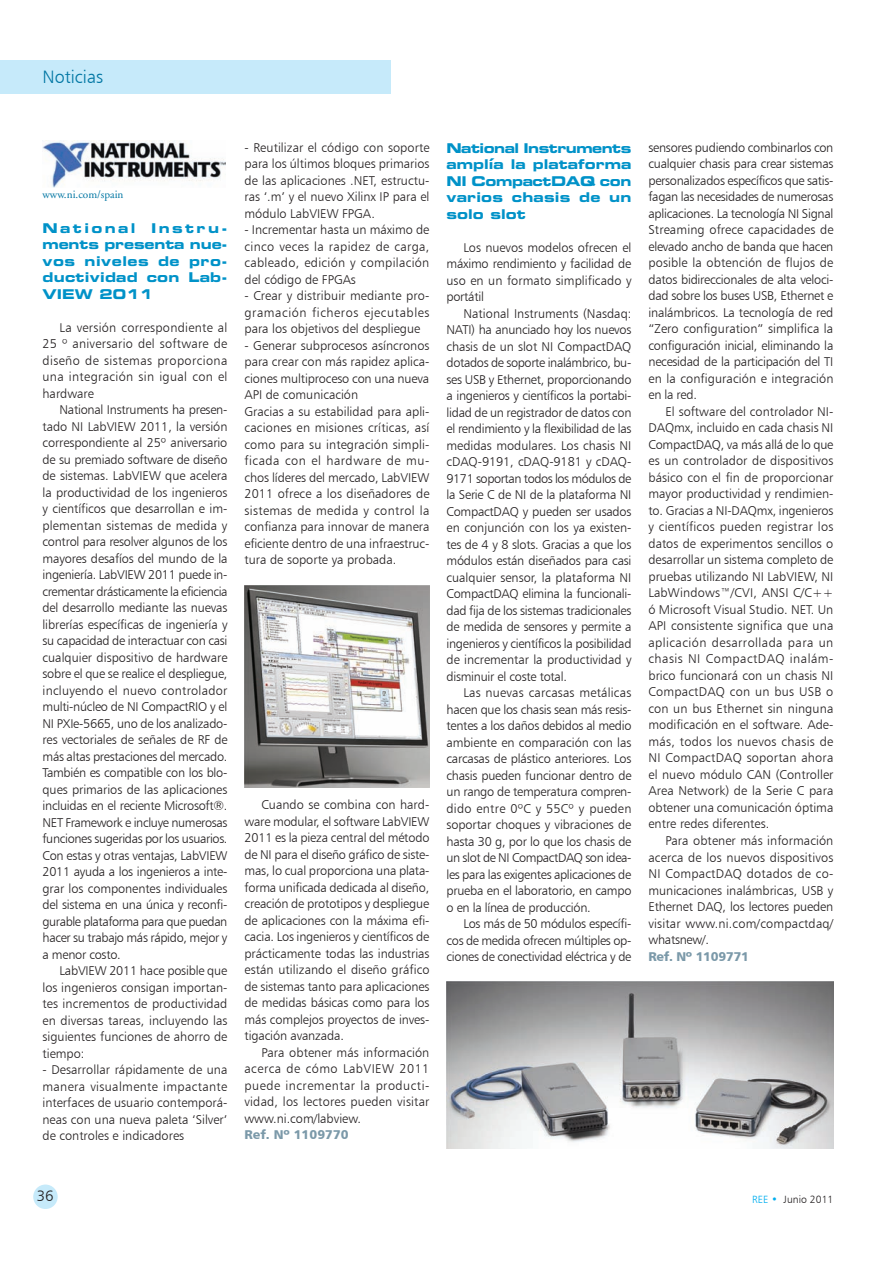
<style>
.page{position:relative;width:893px;height:1263px;background:#fff}
.page>*{position:absolute;margin:0;border:0;box-sizing:border-box;transform-origin:0 0}
.t1{font:18px "Humanist 777 BT Light B";color:#0076a3}
.t2{font:15px "Humanist 777 BT Light B";color:#231f20}
.t3{font:13.5px/16.5px "Eurostile Bold Extended Two";color:#0092c8;text-align:justify}
.t4{font:12.75px/16.5px "Humanist 777 BT Light B";color:#231f20;text-align:justify}
.t5{font:12.75px "Humanist 777 BT Black B";letter-spacing:-.01em;color:#7b99a9}
.t6{font:11.25px "Adobe Garamond";color:#0076a3}
.t7{font:10.5px "Humanist 777 BT Light B";color:#231f20}
.s1{color:#00aeef}
</style>
<div class="page">
<div style="left:33px;top:1184px;width:25px;height:25px;background:#c6eafa;border-radius:50%"></div>
<div style="left:0;top:61px;width:391px;height:33px;background:#c6eafa"></div>
<img style="left:43px;top:141px;width:183px;height:47px">
<img style="left:244px;top:585px;width:186px;height:203px">
<img style="left:446px;top:981px;width:387px;height:167px">
<h1 class="t1" style="left:43px;top:65px;width:62px">Noticias</h1>
<p class="t6" style="left:43px;top:188px;width:83px">www.ni.com/spain</p>
<p class="t3" style="left:43px;top:219px;width:186px">National Instru&shy;ments presenta nue&shy;vos niveles de pro&shy;ductividad con Lab-VIEW 2011</p>
<p class="t4" style="left:43px;top:319px;width:186px;text-indent:17px">La versión correspondiente al 25 º aniversario del software de diseño de sistemas proporciona una integración sin igual con el hardware</p>
<p class="t4" style="left:43px;top:401px;width:187px;text-indent:17px">National Instruments ha presen&shy;tado NI LabVIEW 2011, la versión correspondiente al 25º aniversario de su premiado software de diseño de sistemas. LabVIEW que acelera la productividad de los ingenieros y científicos que desarrollan e im&shy;plementan sistemas de medida y control para resolver algunos de los mayores desafíos del mundo de la ingeniería. LabVIEW 2011 puede in&shy;crementar drásticamente la eficiencia del desarrollo mediante las nuevas librerías específicas de ingeniería y su capacidad de interactuar con casi cualquier dispositivo de hardware sobre el que se realice el despliegue, incluyendo el nuevo controlador multi-núcleo de NI CompactRIO y el NI PXIe-5665, uno de los analizado&shy;res vectoriales de señales de RF de más altas prestaciones del mercado.<br>También es compatible con los blo&shy;ques primarios de las aplicaciones incluidas en el reciente Microsoft®.<br>NET Framework e incluye numerosas funciones sugeridas por los usuarios.<br>Con estas y otras ventajas, LabVIEW 2011 ayuda a los ingenieros a inte&shy;grar los componentes individuales del sistema en una única y reconfi&shy;gurable plataforma para que puedan hacer su trabajo más rápido, mejor y a menor costo.</p>
<p class="t4" style="left:43px;top:962px;width:186px;text-indent:17px">LabVIEW 2011 hace posible que los ingenieros consigan importan&shy;tes incrementos de productividad en diversas tareas, incluyendo las siguientes funciones de ahorro de tiempo:</p>
<p class="t4" style="left:43px;top:1061px;width:186px">- Desarrollar rápidamente de una manera visualmente impactante interfaces de usuario contemporá&shy;neas con una nueva paleta ‘Silver’ de controles e indicadores</p>
<p class="t4" style="left:244px;top:139px;width:187px">- Reutilizar el código con soporte para los últimos bloques primarios de las aplicaciones .NET, estructu&shy;ras ‘.m’ y el nuevo Xilinx IP para el módulo LabVIEW FPGA.</p>
<p class="t4" style="left:244px;top:222px;width:187px">- Incrementar hasta un máximo de cinco veces la rapidez de carga, cableado, edición y compilación del código de FPGAs</p>
<p class="t4" style="left:244px;top:288px;width:186px">- Crear y distribuir mediante pro&shy;gramación ficheros ejecutables para los objetivos del despliegue</p>
<p class="t4" style="left:244px;top:337px;width:186px;text-align:left">- Generar subprocesos asíncronos para crear con más rapidez aplica&shy;ciones multiproceso con una nueva<br>API de comunicación<br>Gracias a su estabilidad para apli&shy;caciones en misiones críticas, así como para su integración simpli&shy;ficada con el hardware de mu&shy;chos líderes del mercado, LabVIEW<br>2011 ofrece a los diseñadores de sistemas de medida y control la confianza para innovar de manera eficiente dentro de una infraestruc&shy;tura de soporte ya probada.</p>
<p class="t4" style="left:244px;top:796px;width:187px;text-indent:17px">Cuando se combina con hard&shy;ware modular, el software LabVIEW 2011 es la pieza central del método de NI para el diseño gráfico de siste&shy;mas, lo cual proporciona una plata&shy;forma unificada dedicada al diseño, creación de prototipos y despliegue de aplicaciones con la máxima efi&shy;cacia. Los ingenieros y científicos de prácticamente todas las industrias están utilizando el diseño gráfico de sistemas tanto para aplicaciones de medidas básicas como para los más complejos proyectos de inves&shy;tigación avanzada.</p>
<p class="t4" style="left:244px;top:1044px;width:186px;text-indent:17px">Para obtener más información acerca de cómo LabVIEW 2011 puede incrementar la producti&shy;vidad, los lectores pueden visitar www.ni.com/labview.</p>
<p class="t5" style="left:244px;top:1127px;width:106px">Ref. Nº 1109770</p>
<p class="t3" style="left:446px;top:139px;width:187px">National Instruments amplía la plataforma NI CompactDAQ con varios chasis de un solo slot</p>
<p class="t4" style="left:446px;top:239px;width:187px;text-indent:17px">Los nuevos modelos ofrecen el máximo rendimiento y facilidad de uso en un formato simplificado y portátil</p>
<p class="t4" style="left:446px;top:305px;width:187px;text-indent:17px">National Instruments (Nasdaq:<br>NATI) ha anunciado hoy los nuevos chasis de un slot NI CompactDAQ dotados de soporte inalámbrico, bu&shy;ses USB y Ethernet, proporcionando a ingenieros y científicos la portabi&shy;lidad de un registrador de datos con el rendimiento y la flexibilidad de las medidas modulares. Los chasis NI cDAQ-9191, cDAQ-9181 y cDAQ-9171 soportan todos los módulos de la Serie C de NI de la plataforma NI CompactDAQ y pueden ser usados en conjunción con los ya existen&shy;tes de 4 y 8 slots. Gracias a que los módulos están diseñados para casi cualquier sensor, la plataforma NI CompactDAQ elimina la funcionali&shy;dad fija de los sistemas tradicionales de medida de sensores y permite a ingenieros y científicos la posibilidad de incrementar la productividad y disminuir el coste total.</p>
<p class="t4" style="left:446px;top:684px;width:187px;text-indent:17px">Las nuevas carcasas metálicas hacen que los chasis sean más resis&shy;tentes a los daños debidos al medio ambiente en comparación con las carcasas de plástico anteriores. Los chasis pueden funcionar dentro de un rango de temperatura compren&shy;dido entre 0ºC y 55Cº y pueden soportar choques y vibraciones de hasta 30 g, por lo que los chasis de un slot de NI CompactDAQ son idea&shy;les para las exigentes aplicaciones de prueba en el laboratorio, en campo o en la línea de producción.</p>
<p class="t4" style="left:446px;top:915px;width:186px;text-indent:17px">Los más de 50 módulos específi&shy;cos de medida ofrecen múltiples op&shy;ciones de conectividad eléctrica y de</p>
<p class="t4" style="left:648px;top:139px;width:187px">sensores pudiendo combinarlos con cualquier chasis para crear sistemas personalizados específicos que satis&shy;fagan las necesidades de numerosas aplicaciones. La tecnología NI Signal Streaming ofrece capacidades de elevado ancho de banda que hacen posible la obtención de flujos de datos bidireccionales de alta veloci&shy;dad sobre los buses USB, Ethernet e inalámbricos. La tecnología de red “Zero configuration” simplifica la configuración inicial, eliminando la necesidad de la participación del TI en la configuración e integración en la red.</p>
<p class="t4" style="left:648px;top:403px;width:187px;text-indent:17px">El software del controlador NI-DAQmx, incluido en cada chasis NI CompactDAQ, va más allá de lo que es un controlador de dispositivos básico con el fin de proporcionar mayor productividad y rendimien&shy;to. Gracias a NI-DAQmx, ingenieros y científicos pueden registrar los datos de experimentos sencillos o desarrollar un sistema completo de pruebas utilizando NI LabVIEW, NI LabWindows™/CVI, ANSI C/C++ ó Microsoft Visual Studio. NET. Un API consistente significa que una aplicación desarrollada para un chasis NI CompactDAQ inalám&shy;brico funcionará con un chasis NI CompactDAQ con un bus USB o con un bus Ethernet sin ninguna modificación en el software. Ade&shy;más, todos los nuevos chasis de NI CompactDAQ soportan ahora el nuevo módulo CAN (Controller Area Network) de la Serie C para obtener una comunicación óptima entre redes diferentes.</p>
<p class="t4" style="left:648px;top:832px;width:186px;text-indent:17px">Para obtener más información acerca de los nuevos dispositivos NI CompactDAQ dotados de co&shy;municaciones inalámbricas, USB y Ethernet DAQ, los lectores pueden visitar www.ni.com/compactdaq/ whatsnew/.</p>
<p class="t5" style="left:648px;top:948px;width:102px">Ref. Nº 1109771</p>
<p class="t2" style="left:37px;top:1186px;width:18px">36</p>
<p class="t7" style="left:752px;top:1193px;width:83px"><span class="s1">REE •</span> Junio 2011</p>
</div>
